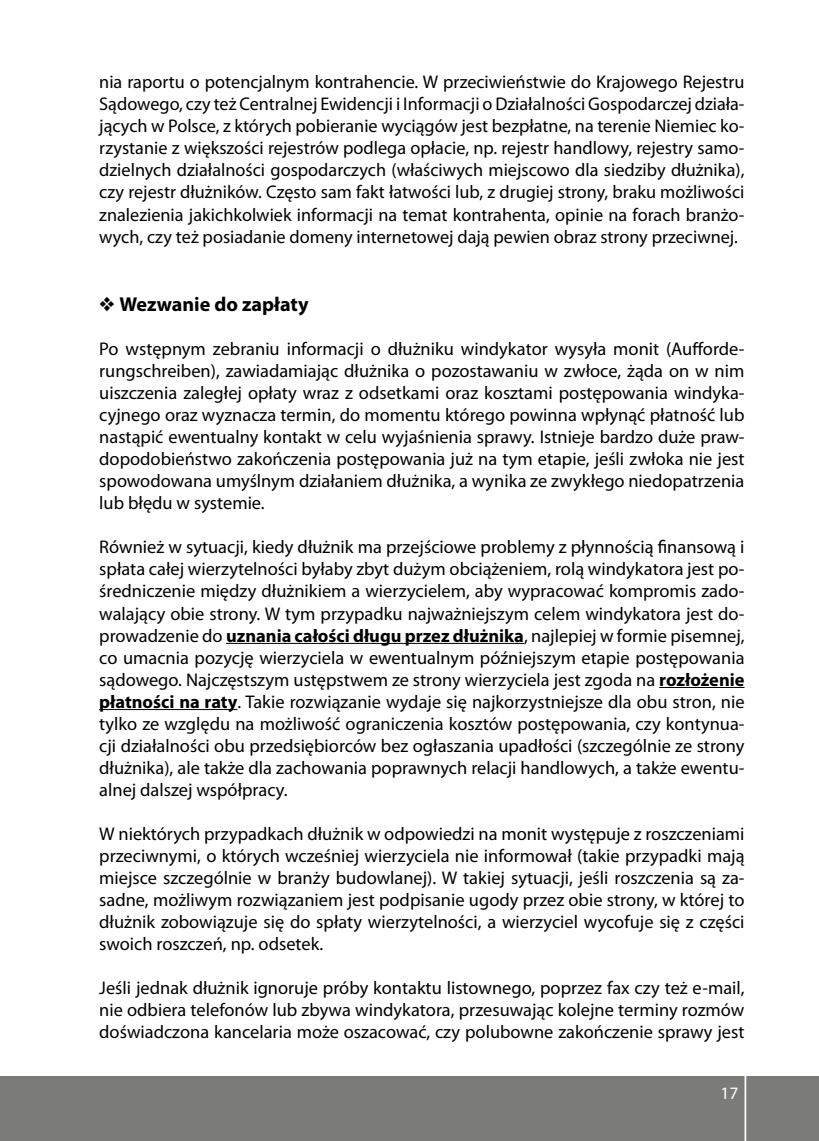
<style>
.page{position:relative;width:819px;height:1141px;background:#fff}
.page>*{position:absolute;margin:0;border:0;box-sizing:border-box;transform-origin:0 0}
.t1{font:700 20.12px "Myriad Pro";color:#000}
.t2{font:18.38px/22.1px "Myriad Pro";color:#000;text-align:justify}
.t3{font:17.5px "Myriad Pro";color:#fff}
.s1{font-family:"Dixieland";font-weight:400}
.s2{font-weight:700}
</style>
<div class="page">
<div style="left:0;top:1076px;width:819px;height:65px;background:#7b7b7a"></div>
<hr style="left:744px;top:1042px;width:2px;height:99px;background:#fff">
<hr style="left:226px;top:643px;width:298px;height:1px;background:#000">
<hr style="left:659px;top:687px;width:85px;height:1px;background:#000">
<hr style="left:99px;top:709px;width:138px;height:1px;background:#000">
<p class="t2" style="left:99px;top:71px;width:646px">nia raportu o potencjalnym kontrahencie. W przeciwieństwie do Krajowego Rejestru Sądowego, czy też Centralnej Ewidencji i Informacji o Działalności Gospodarczej działa&shy;jących w Polsce, z których pobieranie wyciągów jest bezpłatne, na terenie Niemiec ko&shy;rzystanie z większości rejestrów podlega opłacie, np. rejestr handlowy, rejestry samo&shy;dzielnych działalności gospodarczych (właściwych miejscowo dla siedziby dłużnika), czy rejestr dłużników. Często sam fakt łatwości lub, z drugiej strony, braku możliwości znalezienia jakichkolwiek informacji na temat kontrahenta, opinie na forach branżo&shy;wych, czy też posiadanie domeny internetowej dają pewien obraz strony przeciwnej.</p>
<p class="t1" style="left:99px;top:291px;width:211px"><span class="s1">v</span> Wezwanie do zapłaty</p>
<p class="t2" style="left:99px;top:337px;width:646px">Po wstępnym zebraniu informacji o dłużniku windykator wysyła monit (Aufforde&shy;rungschreiben), zawiadamiając dłużnika o pozostawaniu w zwłoce, żąda on w nim uiszczenia zaległej opłaty wraz z odsetkami oraz kosztami postępowania windyka&shy;cyjnego oraz wyznacza termin, do momentu którego powinna wpłynąć płatność lub nastąpić ewentualny kontakt w celu wyjaśnienia sprawy. Istnieje bardzo duże praw&shy;dopodobieństwo zakończenia postępowania już na tym etapie, jeśli zwłoka nie jest spowodowana umyślnym działaniem dłużnika, a wynika ze zwykłego niedopatrzenia lub błędu w systemie.</p>
<p class="t2" style="left:99px;top:536px;width:646px">Również w sytuacji, kiedy dłużnik ma przejściowe problemy z płynnością finansową i spłata całej wierzytelności byłaby zbyt dużym obciążeniem, rolą windykatora jest po&shy;średniczenie między dłużnikiem a wierzycielem, aby wypracować kompromis zado&shy;walający obie strony. W tym przypadku najważniejszym celem windykatora jest do&shy;prowadzenie do <span class="s2">uznania całości długu przez dłużnika</span>, najlepiej w formie pisemnej, co umacnia pozycję wierzyciela w ewentualnym późniejszym etapie postępowania sądowego. Najczęstszym ustępstwem ze strony wierzyciela jest zgoda na <span class="s2">rozłożenie płatności na raty</span>. Takie rozwiązanie wydaje się najkorzystniejsze dla obu stron, nie tylko ze względu na możliwość ograniczenia kosztów postępowania, czy kontynua&shy;cji działalności obu przedsiębiorców bez ogłaszania upadłości (szczególnie ze strony dłużnika), ale także dla zachowania poprawnych relacji handlowych, a także ewentu&shy;alnej dalszej współpracy.</p>
<p class="t2" style="left:99px;top:823px;width:646px">W niektórych przypadkach dłużnik w odpowiedzi na monit występuje z roszczeniami przeciwnymi, o których wcześniej wierzyciela nie informował (takie przypadki mają miejsce szczególnie w branży budowlanej). W takiej sytuacji, jeśli roszczenia są za&shy;sadne, możliwym rozwiązaniem jest podpisanie ugody przez obie strony, w której to dłużnik zobowiązuje się do spłaty wierzytelności, a wierzyciel wycofuje się z części swoich roszczeń, np. odsetek.</p>
<p class="t2" style="left:99px;top:977px;width:646px">Jeśli jednak dłużnik ignoruje próby kontaktu listownego, poprzez fax czy też e-mail, nie odbiera telefonów lub zbywa windykatora, przesuwając kolejne terminy rozmów doświadczona kancelaria może oszacować, czy polubowne zakończenie sprawy jest</p>
<p class="t3" style="left:720px;top:1082px;width:19px">17</p>
</div>
